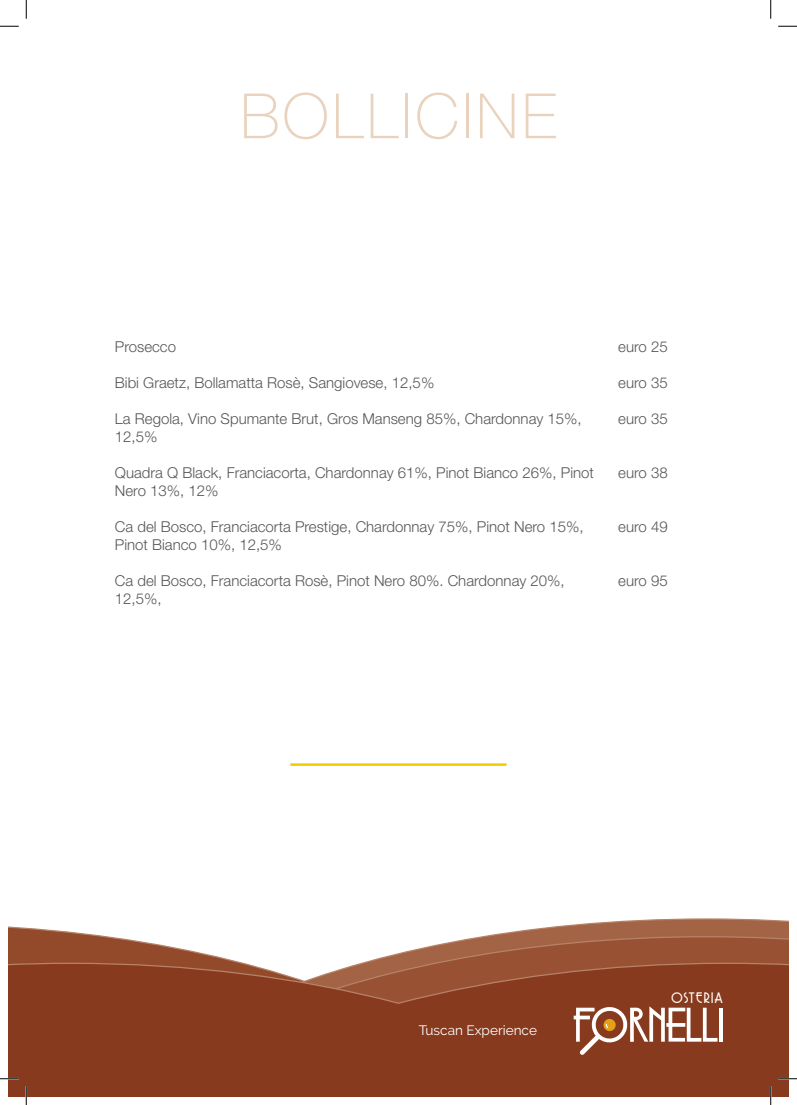
<style>
.page{position:relative;width:797px;height:1105px;background:#fff}
.page>*{position:absolute;margin:0;border:0;box-sizing:border-box;transform-origin:0 0}
.t1{font:100 62.5px "Helvetica Neue LT Std";letter-spacing:.05em;color:#ead3be}
.t2{font:300 15px/18px "Helvetica Neue LT Std";color:#565655}
.t3{font:14.12px "Copasetic";letter-spacing:.095em;color:#fff}
.t4{font:13.62px "Raleway";color:#fff}
</style>
<div class="page">
<hr style="left:290px;top:763px;width:216px;height:3px;background:#f0cb00">
<svg style="left:48px;top:918px;width:740px;height:18px"></svg>
<svg style="left:48px;top:936px;width:740px;height:26px"></svg>
<svg style="left:9px;top:962px;width:779px;height:134px;background:#8a3f23"></svg>
<hr style="left:719px;top:1008px;width:3px;height:34px;background:#fff">
<svg style="left:573px;top:1006px;width:144px;height:49px"></svg>
<svg style="left:0;top:25px;width:19px;height:2px"></svg>
<svg style="left:778px;top:25px;width:19px;height:2px"></svg>
<svg style="left:0;top:1078px;width:19px;height:1px"></svg>
<svg style="left:778px;top:1078px;width:19px;height:1px"></svg>
<svg style="left:25px;top:0;width:2px;height:19px"></svg>
<svg style="left:25px;top:1086px;width:2px;height:19px"></svg>
<svg style="left:770px;top:0;width:1px;height:19px"></svg>
<svg style="left:770px;top:1086px;width:1px;height:19px"></svg>
<h1 class="t1" style="left:240px;top:80px;width:318px">BOLLICINE</h1>
<p class="t2" style="left:115px;top:338px;width:63px">Prosecco</p>
<p class="t2" style="left:115px;top:374px;width:321px">Bibi Graetz, Bollamatta Rosè, Sangiovese, 12,5%</p>
<p class="t2" style="left:115px;top:410px;width:468px">La Regola, Vino Spumante Brut, Gros Manseng 85%, Chardonnay 15%,<br>12,5%</p>
<p class="t2" style="left:115px;top:464px;width:480px">Quadra Q Black, Franciacorta, Chardonnay 61%, Pinot Bianco 26%, Pinot<br>Nero 13%, 12%</p>
<p class="t2" style="left:115px;top:518px;width:470px">Ca del Bosco, Franciacorta Prestige, Chardonnay 75%, Pinot Nero 15%,<br>Pinot Bianco 10%, 12,5%</p>
<p class="t2" style="left:115px;top:572px;width:451px">Ca del Bosco, Franciacorta Rosè, Pinot Nero 80%. Chardonnay 20%,<br>12,5%,</p>
<p class="t2" style="left:618px;top:338px;width:51px">euro 25</p>
<p class="t2" style="left:618px;top:374px;width:51px">euro 35</p>
<p class="t2" style="left:618px;top:410px;width:51px">euro 35</p>
<p class="t2" style="left:618px;top:464px;width:51px">euro 38</p>
<p class="t2" style="left:618px;top:518px;width:51px">euro 49</p>
<p class="t2" style="left:618px;top:572px;width:51px">euro 95</p>
<p class="t4" style="left:419px;top:1022px;width:120px">Tuscan Experience</p>
<p class="t3" style="left:671px;top:991px;width:53px">OSTERIA</p>
</div>
